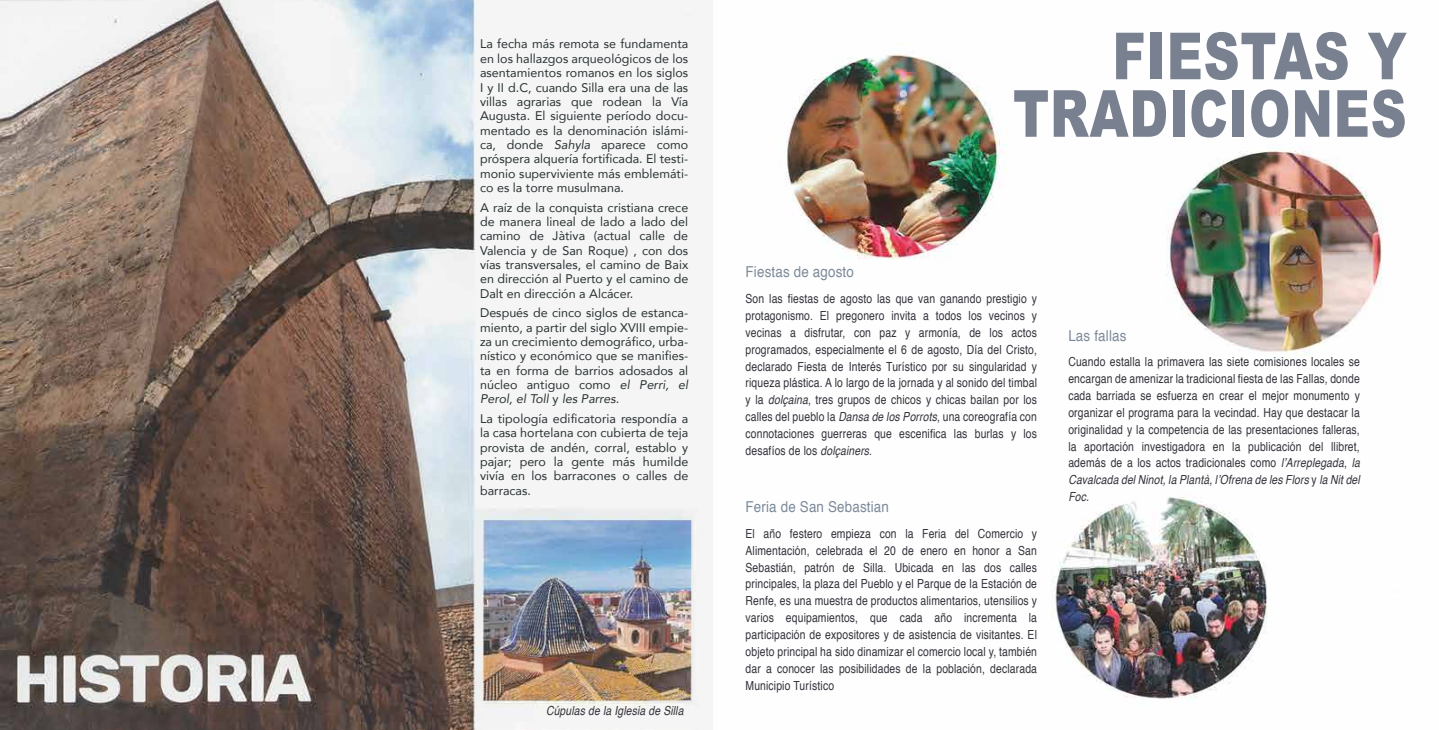
<style>
.page{position:relative;width:1439px;height:730px;background:#fff}
.page>*{position:absolute;margin:0;border:0;box-sizing:border-box;transform-origin:0 0}
.t1{font:900 65px/57.5px "Arial";letter-spacing:.015em;color:#798190;text-align:right;scale:.77 1}
.t2{font:15px "Helvetica";letter-spacing:.015em;color:#7c8998;scale:.89 1}
.t3{font:12.5px/16.9px "Helvetica";letter-spacing:.015em;color:#33323b;text-align:justify;scale:.83 1}
.t4{font:12.5px/14.4px "Avenir";color:#293233;text-align:justify}
.t5{font:italic 12.5px "Helvetica";letter-spacing:.015em;color:#33323b;scale:.83 1}
.s1{font-style:italic}
</style>
<div class="page">
<img style="left:785px;top:52px;width:598px;height:647px">
<img style="left:0;top:0;width:699px;height:730px">
<p class="t4" style="left:480px;top:37px;width:210px">La fecha más remota se fundamenta en los hallazgos arqueológicos de los asentamientos romanos en los siglos I y II d.C, cuando Silla era una de las villas agrarias que rodean la Vía Augusta. El siguiente período docu&shy;mentado es la denominación islámi&shy;ca, donde <span class="s1">Sahyla</span> aparece como próspera alquería fortificada. El testi&shy;monio superviviente más emblemáti&shy;co es la torre musulmana.</p>
<p class="t4" style="left:480px;top:200px;width:210px">A raíz de la conquista cristiana crece de manera lineal de lado a lado del camino de Jàtiva (actual calle de Valencia y de San Roque) , con dos vías transversales, el camino de Baix en dirección al Puerto y el camino de Dalt en dirección a Alcácer.</p>
<p class="t4" style="left:480px;top:305px;width:210px">Después de cinco siglos de estanca&shy;miento, a partir del siglo XVIII empie&shy;za un crecimiento demográfico, urba&shy;nístico y económico que se manifies&shy;ta en forma de barrios adosados al núcleo antiguo como <span class="s1">el Perri, el Perol, el Toll</span> y <span class="s1">les Parres.</span></p>
<p class="t4" style="left:480px;top:411px;width:210px">La tipología edificatoria respondía a la casa hortelana con cubierta de teja provista de andén, corral, establo y pajar; pero la gente más humilde vivía en los barracones o calles de barracas.</p>
<p class="t5" style="left:546px;top:700px;width:167px">Cúpulas de la Iglesia de Silla</p>
<h1 class="t1" style="left:1013px;top:25px;width:513px">FIESTAS Y<br>TRADICIONES</h1>
<p class="t2" style="left:745px;top:261px;width:123px">Fiestas de agosto</p>
<p class="t3" style="left:745px;top:291px;width:353px">Son las fiestas de agosto las que van ganando prestigio y protagonismo. El pregonero invita a todos los vecinos y vecinas a disfrutar, con paz y armonía, de los actos programados, especialmente el 6 de agosto, Día del Cristo, declarado Fiesta de Interés Turístico por su singularidad y riqueza plástica. A lo largo de la jornada y al sonido del timbal y la <span class="s1">dolçaina</span>, tres grupos de chicos y chicas bailan por los calles del pueblo la <span class="s1">Dansa de los Porrots</span>, una coreografía con connotaciones guerreras que escenifica las burlas y los desafíos de los <span class="s1">dolçainers</span>.</p>
<p class="t2" style="left:745px;top:495px;width:163px">Feria de San Sebastian</p>
<p class="t3" style="left:745px;top:525px;width:353px">El año festero empieza con la Feria del Comercio y Alimentación, celebrada el 20 de enero en honor a San Sebastián, patrón de Silla. Ubicada en las dos calles principales, la plaza del Pueblo y el Parque de la Estación de Renfe, es una muestra de productos alimentarios, utensilios y varios equipamientos, que cada año incrementa la participación de expositores y de asistencia de visitantes. El objeto principal ha sido dinamizar el comercio local y, también dar a conocer las posibilidades de la población, declarada Municipio Turístico</p>
<p class="t2" style="left:1068px;top:324px;width:67px">Las fallas</p>
<p class="t3" style="left:1068px;top:354px;width:353px">Cuando estalla la primavera las siete comisiones locales se encargan de amenizar la tradicional fiesta de las Fallas, donde cada barriada se esfuerza en crear el mejor monumento y organizar el programa para la vecindad. Hay que destacar la originalidad y la competencia de las presentaciones falleras, la aportación investigadora en la publicación del llibret, además de a los actos tradicionales como <span class="s1">l’Arreplegada</span>, <span class="s1">la Cavalcada del Ninot, la Plantà, l’Ofrena de les Flors</span> y <span class="s1">la Nit del Foc.</span></p>
</div>
